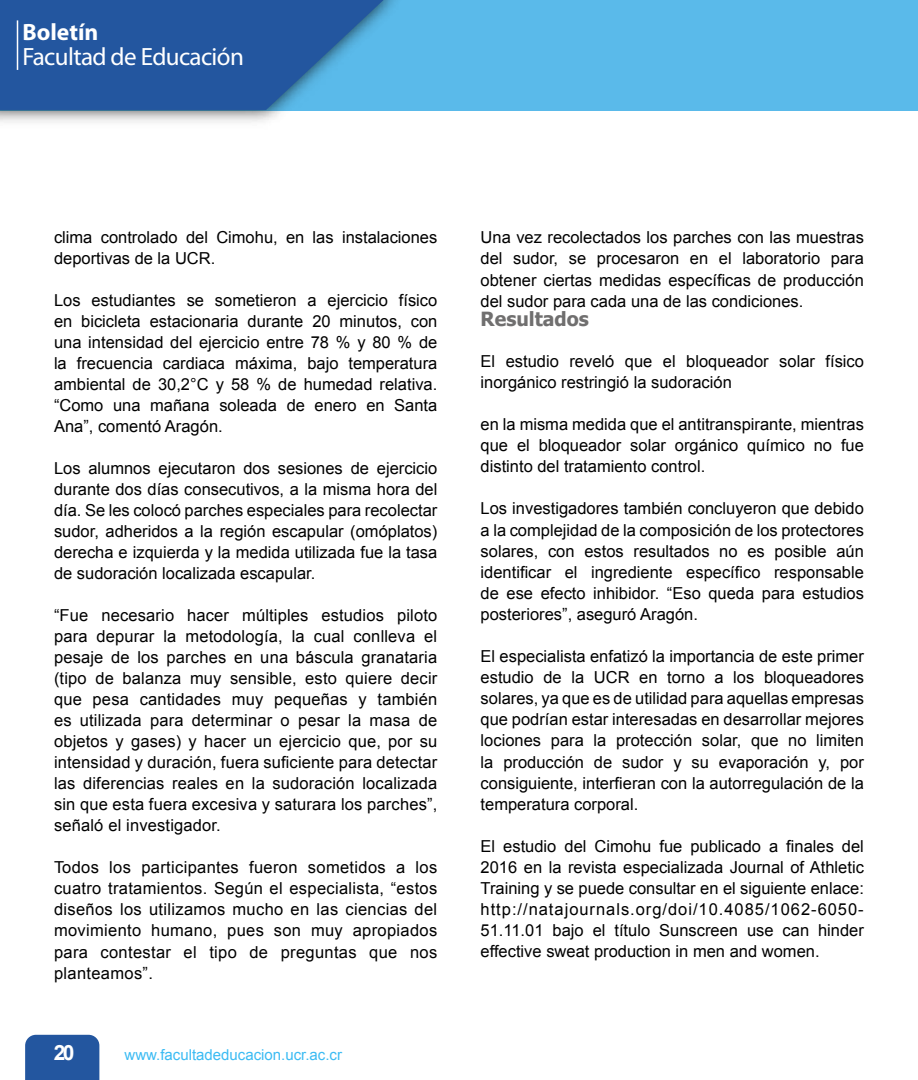
<style>
.page{position:relative;width:918px;height:1080px;background:#fff}
.page>*{position:absolute;margin:0;border:0;box-sizing:border-box;transform-origin:0 0}
.t1{font:25.05px "Myriad Pro";letter-spacing:-.025em;color:#fff}
.t2{font:700 23.7px "Myriad";color:#fff}
.t3{font:700 21px "Arial";color:#fff}
.t4{font:700 19.5px "Tahoma";color:#706f6f}
.t5{font:16.5px/21px "Arial";color:#000;text-align:justify}
.t6{font:15px "Arial";color:#3bbbf3}
</style>
<div class="page">
<div style="left:0;top:0;width:918px;height:111px;background:#5abaea"></div>
<svg style="left:0;top:0;width:384px;height:110px;background:#2a63a8"></svg>
<div style="left:25px;top:1035px;width:74px;height:45px;background:#23569f"></div>
<hr style="left:17px;top:20px;width:1px;height:50px;background:#fff">
<h2 class="t2" style="left:22px;top:20px;width:78px">Boletín</h2>
<h1 class="t1" style="left:22px;top:43px;width:223px">Facultad de Educación</h1>
<p class="t5" style="left:54px;top:227px;width:385px">clima controlado del Cimohu, en las instalaciones deportivas de la UCR.</p>
<p class="t5" style="left:54px;top:290px;width:385px">Los estudiantes se sometieron a ejercicio físico en bicicleta estacionaria durante 20 minutos, con una intensidad del ejercicio entre 78 % y 80 % de la frecuencia cardiaca máxima, bajo temperatura ambiental de 30,2°C y 58 % de humedad relativa. “Como una mañana soleada de enero en Santa Ana”, comentó Aragón.</p>
<p class="t5" style="left:54px;top:458px;width:385px">Los alumnos ejecutaron dos sesiones de ejercicio durante dos días consecutivos, a la misma hora del día. Se les colocó parches especiales para recolectar sudor, adheridos a la región escapular (omóplatos) derecha e izquierda y la medida utilizada fue la tasa de sudoración localizada escapular.</p>
<p class="t5" style="left:54px;top:605px;width:385px">“Fue necesario hacer múltiples estudios piloto para depurar la metodología, la cual conlleva el pesaje de los parches en una báscula granataria (tipo de balanza muy sensible, esto quiere decir que pesa cantidades muy pequeñas y también es utilizada para determinar o pesar la masa de objetos y gases) y hacer un ejercicio que, por su intensidad y duración, fuera suficiente para detectar las diferencias reales en la sudoración localizada sin que esta fuera excesiva y saturara los parches”, señaló el investigador.</p>
<p class="t5" style="left:54px;top:857px;width:385px">Todos los participantes fueron sometidos a los cuatro tratamientos. Según el especialista, “estos diseños los utilizamos mucho en las ciencias del movimiento humano, pues son muy apropiados para contestar el tipo de preguntas que nos planteamos”.</p>
<p class="t3" style="left:54px;top:1041px;width:22px">20</p>
<p class="t6" style="left:125px;top:1046px;width:219px">www.facultadeducacion.ucr.ac.cr</p>
<p class="t5" style="left:481px;top:227px;width:385px">Una vez recolectados los parches con las muestras del sudor, se procesaron en el laboratorio para obtener ciertas medidas específicas de producción del sudor para cada una de las condiciones.</p>
<p class="t4" style="left:481px;top:305px;width:110px">Resultados</p>
<p class="t5" style="left:481px;top:351px;width:385px">El estudio reveló que el bloqueador solar físico inorgánico restringió la sudoración</p>
<p class="t5" style="left:481px;top:414px;width:385px">en la misma medida que el antitranspirante, mientras que el bloqueador solar orgánico químico no fue distinto del tratamiento control.</p>
<p class="t5" style="left:481px;top:498px;width:385px">Los investigadores también concluyeron que debido a la complejidad de la composición de los protectores solares, con estos resultados no es posible aún identificar el ingrediente específico responsable de ese efecto inhibidor. “Eso queda para estudios posteriores”, aseguró Aragón.</p>
<p class="t5" style="left:481px;top:646px;width:385px">El especialista enfatizó la importancia de este primer estudio de la UCR en torno a los bloqueadores solares, ya que es de utilidad para aquellas empresas que podrían estar interesadas en desarrollar mejores lociones para la protección solar, que no limiten la producción de sudor y su evaporación y, por consiguiente, interfieran con la autorregulación de la temperatura corporal.</p>
<p class="t5" style="left:481px;top:836px;width:385px">El estudio del Cimohu fue publicado a finales del 2016 en la revista especializada Journal of Athletic Training y se puede consultar en el siguiente enlace: http://natajournals.org/doi/10.4085/1062-6050- 51.11.01 bajo el título Sunscreen use can hinder effective sweat production in men and women.</p>
</div>
